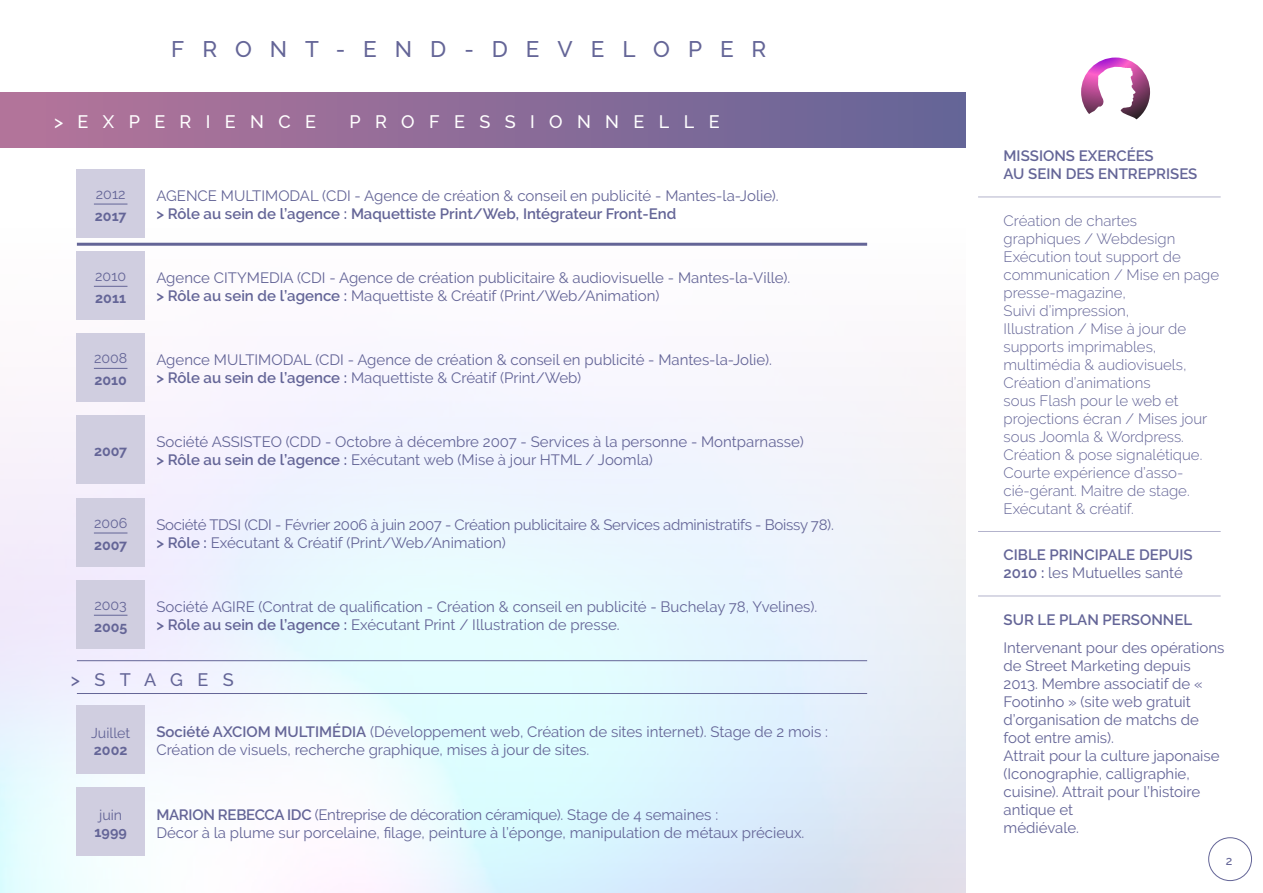
<style>
.page{position:relative;width:1263px;height:893px;background:#fff}
.page>*{position:absolute;margin:0;border:0;box-sizing:border-box;transform-origin:0 0}
.t1{font:500 22.5px "Raleway";letter-spacing:.8em;color:#646597}
.t2{font:500 18px "Raleway";letter-spacing:.8em;color:#fff}
.t3{font:500 18px "Raleway";letter-spacing:.8em;color:#646597}
.t4{font:15px/18px "Raleway";color:#646597}
.t5{font:300 15px/18px "Raleway";color:#646597}
.t6{font:600 15px/18px "Raleway";color:#646597}
.t7{font:15px/18px "Raleway";letter-spacing:-.02em;color:#646597}
.t8{font:700 14.25px "Raleway";color:#646597}
.t9{font:14.25px "Raleway";color:#646597}
.t10{font:500 12.3px "Raleway";color:#646597}
.s1{font-weight:600}
.s2{font-weight:400}
</style>
<div class="page">
<img style="left:1px;top:147px;width:964px;height:746px">
<hr style="left:978px;top:197px;width:243px;height:1px;background:#646597">
<hr style="left:978px;top:531px;width:243px;height:1px;background:#646597">
<hr style="left:978px;top:596px;width:243px;height:1px;background:#646597">
<div style="left:77px;top:705px;width:68px;height:69px;background:#d0cee0"></div>
<div style="left:77px;top:788px;width:68px;height:68px;background:#d0cee0"></div>
<div style="left:0;top:92px;width:965px;height:55px;background:linear-gradient(to right,#b6749a,#656497)"></div>
<div style="left:77px;top:169px;width:68px;height:68px;background:#d0cee0"></div>
<hr style="left:94px;top:204px;width:33px;height:1px;background:#646597">
<div style="left:77px;top:416px;width:68px;height:68px;background:#d0cee0"></div>
<div style="left:77px;top:251px;width:68px;height:68px;background:#d0cee0"></div>
<hr style="left:94px;top:286px;width:33px;height:1px;background:#646597">
<div style="left:77px;top:498px;width:68px;height:68px;background:#d0cee0"></div>
<hr style="left:94px;top:533px;width:33px;height:1px;background:#646597">
<div style="left:77px;top:333px;width:68px;height:69px;background:#d0cee0"></div>
<hr style="left:94px;top:368px;width:33px;height:1px;background:#646597">
<div style="left:77px;top:580px;width:68px;height:68px;background:#d0cee0"></div>
<hr style="left:94px;top:615px;width:33px;height:1px;background:#646597">
<hr style="left:77px;top:660px;width:790px;height:1px;background:#646597">
<hr style="left:77px;top:693px;width:790px;height:1px;background:#646597">
<hr style="left:77px;top:243px;width:790px;height:3px;background:#646597">
<svg style="left:1081px;top:67px;width:54px;height:47px"></svg>
<div style="left:1208px;top:837px;width:44px;height:44px;border:1px solid #646597;border-radius:50%"></div>
<h1 class="t1" style="left:171px;top:36px;width:597px">FRONT-END-DEVELOPER</h1>
<p class="t2" style="left:54px;top:111px;width:264px">&gt;EXPERIENCE</p>
<p class="t2" style="left:349px;top:111px;width:372px">PROFESSIONNELLE</p>
<p class="t9" style="left:96px;top:185px;width:31px">2012</p>
<p class="t8" style="left:95px;top:208px;width:33px">2017</p>
<p class="t4" style="left:156px;top:186px;width:624px">AGENCE MULTIMODAL (CDI - Agence de création &amp; conseil en publicité - Mantes-la-Jolie).</p>
<p class="t6" style="left:156px;top:205px;width:521px">&gt; Rôle au sein de l’agence : Maquettiste Print/Web, Intégrateur Front-End</p>
<p class="t9" style="left:95px;top:268px;width:32px">2010</p>
<p class="t8" style="left:95px;top:290px;width:32px">2011</p>
<p class="t4" style="left:156px;top:269px;width:635px">Agence CITYMEDIA (CDI - Agence de création publicitaire &amp; audiovisuelle - Mantes-la-Ville). <span class="s1">&gt; Rôle au sein de l’agence :</span> Maquettiste &amp; Créatif (Print/Web/Animation)</p>
<p class="t9" style="left:94px;top:350px;width:35px">2008</p>
<p class="t8" style="left:94px;top:372px;width:34px">2010</p>
<p class="t4" style="left:156px;top:351px;width:617px">Agence MULTIMODAL (CDI - Agence de création &amp; conseil en publicité - Mantes-la-Jolie). <span class="s1">&gt; Rôle au sein de l’agence :</span> Maquettiste &amp; Créatif (Print/Web)</p>
<p class="t8" style="left:94px;top:443px;width:35px">2007</p>
<p class="t4" style="left:156px;top:433px;width:649px">Société ASSISTEO (CDD - Octobre à décembre 2007 - Services à la personne - Montparnasse) <span class="s1">&gt; Rôle au sein de l’agence :</span> Exécutant web (Mise à jour HTML / Joomla)</p>
<p class="t9" style="left:94px;top:514px;width:35px">2006</p>
<p class="t8" style="left:94px;top:537px;width:35px">2007</p>
<p class="t9" style="left:94px;top:597px;width:34px">2003</p>
<p class="t8" style="left:94px;top:619px;width:35px">2005</p>
<p class="t7" style="left:156px;top:515px;width:679px">Société TDSI (CDI - Février 2006 à juin 2007 - Création publicitaire &amp; Services administratifs - Boissy 78). <span class="s1">&gt; Rôle :</span> Exécutant &amp; Créatif (Print/Web/Animation)</p>
<p class="t4" style="left:156px;top:598px;width:662px">Société AGIRE (Contrat de qualification - Création &amp; conseil en publicité - Buchelay 78, Yvelines). <span class="s1">&gt; Rôle au sein de l’agence :</span> Exécutant Print / Illustration de presse.</p>
<p class="t3" style="left:71px;top:669px;width:164px">&gt;STAGES</p>
<p class="t9" style="left:91px;top:724px;width:41px">Juillet</p>
<p class="t8" style="left:94px;top:742px;width:35px">2002</p>
<p class="t9" style="left:99px;top:807px;width:25px">juin</p>
<p class="t8" style="left:95px;top:824px;width:34px">1999</p>
<p class="t4" style="left:156px;top:723px;width:673px"><span class="s1">Société AXCIOM MULTIMÉDIA</span> (Développement web, Création de sites internet). Stage de 2 mois :<br>Création de visuels, recherche graphique, mises à jour de sites.</p>
<p class="t4" style="left:156px;top:805px;width:650px"><span class="s1">MARION REBECCA IDC</span> (Entreprise de décoration céramique). Stage de 4 semaines :<br>Décor à la plume sur porcelaine, filage, peinture à l’éponge, manipulation de métaux précieux.</p>
<p class="t6" style="left:1003px;top:147px;width:195px">MISSIONS EXERCÉES<br>AU SEIN DES ENTREPRISES</p>
<p class="t5" style="left:1003px;top:211px;width:217px">Création de chartes<br>graphiques / Webdesign<br>Exécution tout support de communication / Mise en page presse-magazine,<br>Suivi d’impression,<br>Illustration / Mise à jour de supports imprimables, multimédia &amp; audiovisuels,<br>Création d’animations<br>sous Flash pour le web et projections écran / Mises jour sous Joomla &amp; Wordpress.<br>Création &amp; pose signalétique.<br>Courte expérience d’asso&shy;cié-gérant. Maitre de stage.<br>Exécutant &amp; créatif.</p>
<p class="t6" style="left:1003px;top:546px;width:191px">CIBLE PRINCIPALE DEPUIS<br>2010 : <span class="s2">les Mutuelles santé</span></p>
<p class="t6" style="left:1003px;top:611px;width:190px">SUR LE PLAN PERSONNEL</p>
<p class="t4" style="left:1003px;top:639px;width:222px">Intervenant pour des opérations de Street Marketing depuis<br>2013. Membre associatif de «<br>Footinho » (site web gratuit d’organisation de matchs de foot entre amis).<br>Attrait pour la culture japonaise (Iconographie, calligraphie, cuisine). Attrait pour l’histoire antique et<br>médiévale.</p>
<p class="t10" style="left:1226px;top:853px;width:8px">2</p>
</div>
